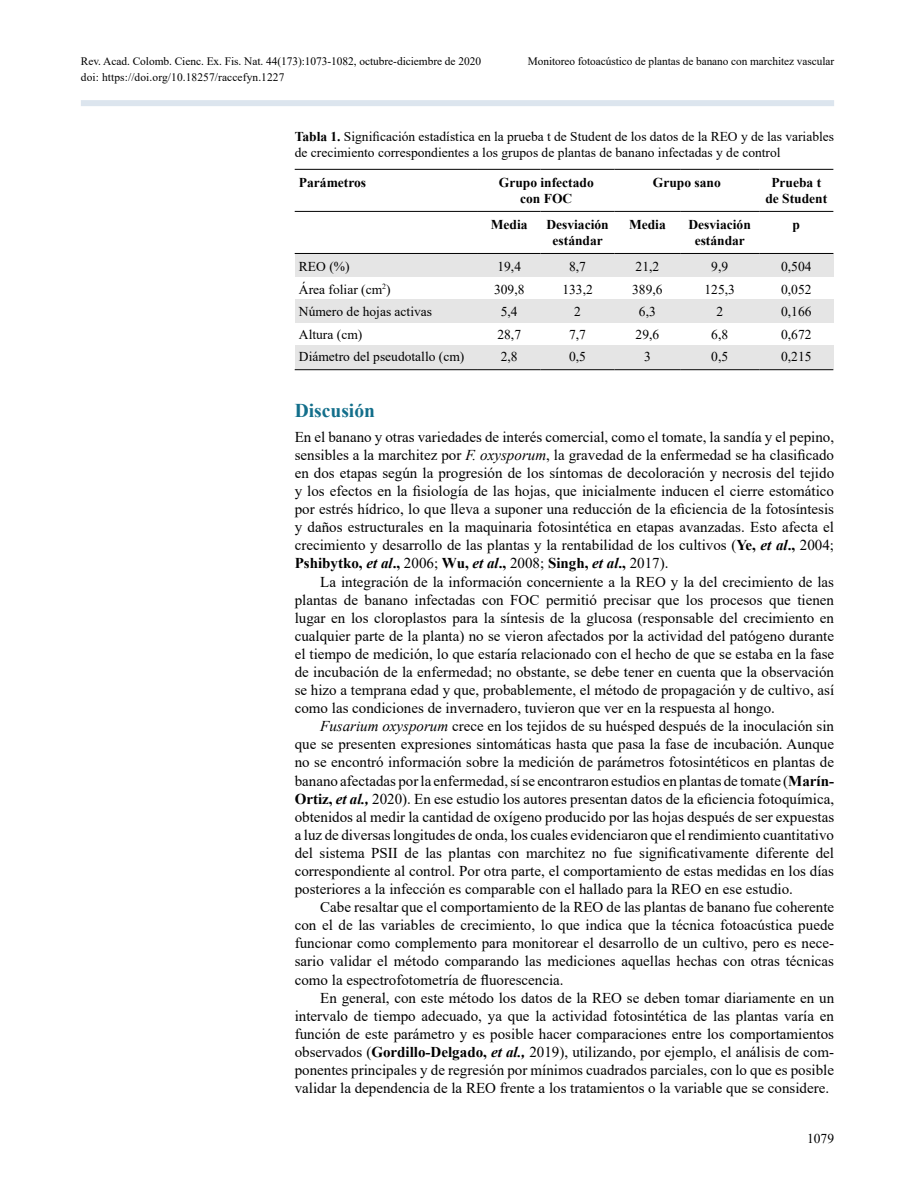
<style>
.page{position:relative;width:915px;height:1191px;background:#fff}
.page>*{position:absolute;margin:0;border:0;box-sizing:border-box;transform-origin:0 0}
.t1{font:700 19.5px "Times New Roman";color:#136f8b}
.t2{font:15px/18px "Times New Roman";color:#000;text-align:justify}
.t3{font:13.5px/16.2px "Times New Roman";color:#000}
.t4{font:700 13.5px/15.9px "Times New Roman";color:#000;text-align:center}
.t5{font:11.4px "Times New Roman";letter-spacing:-.005em;color:#000}
.s1{font-weight:700}
.s2{font-style:italic}
.s3{font-weight:700;font-style:italic}
</style>
<div class="page">
<div style="left:81px;top:100px;width:752px;height:6px;background:#dce5ee"></div>
<hr style="left:294px;top:169px;width:184px;height:1px;background:#000">
<hr style="left:478px;top:169px;width:62px;height:1px;background:#000">
<hr style="left:540px;top:169px;width:74px;height:1px;background:#000">
<hr style="left:614px;top:169px;width:66px;height:1px;background:#000">
<hr style="left:680px;top:169px;width:79px;height:1px;background:#000">
<hr style="left:759px;top:169px;width:74px;height:1px;background:#000">
<hr style="left:294px;top:253px;width:184px;height:1px;background:#000">
<hr style="left:294px;top:369px;width:184px;height:1px;background:#000">
<hr style="left:478px;top:369px;width:62px;height:1px;background:#000">
<hr style="left:540px;top:369px;width:74px;height:1px;background:#000">
<hr style="left:614px;top:369px;width:66px;height:1px;background:#000">
<hr style="left:680px;top:369px;width:79px;height:1px;background:#000">
<hr style="left:759px;top:369px;width:74px;height:1px;background:#000">
<hr style="left:294px;top:211px;width:184px;height:1px;background:#000">
<hr style="left:478px;top:211px;width:62px;height:1px;background:#000">
<hr style="left:540px;top:211px;width:74px;height:1px;background:#000">
<hr style="left:614px;top:211px;width:66px;height:1px;background:#000">
<hr style="left:680px;top:211px;width:79px;height:1px;background:#000">
<hr style="left:759px;top:211px;width:74px;height:1px;background:#000">
<div style="left:295px;top:253px;width:538px;height:24px;background:#e5e5e5"></div>
<div style="left:295px;top:299px;width:538px;height:24px;background:#e5e5e5"></div>
<div style="left:295px;top:345px;width:538px;height:24px;background:#e5e5e5"></div>
<p class="t5" style="left:81px;top:53px;width:401px">Rev. Acad. Colomb. Cienc. Ex. Fis. Nat. 44(173):1073-1082, octubre-diciembre de 2020</p>
<p class="t5" style="left:81px;top:69px;width:205px">doi: https://doi.org/10.18257/raccefyn.1227</p>
<p class="t5" style="left:527px;top:53px;width:307px">Monitoreo fotoacústico de plantas de banano con marchitez vascular</p>
<p class="t3" style="left:294px;top:128px;width:540px"><span class="s1">Tabla 1.</span> Significación estadística en la prueba t de Student de los datos de la REO y de las variables de crecimiento correspondientes a los grupos de plantas de banano infectadas y de control</p>
<p class="t4" style="left:299px;top:174px;width:69px">Parámetros</p>
<p class="t4" style="left:498px;top:174px;width:96px">Grupo infectado con FOC</p>
<p class="t4" style="left:652px;top:174px;width:69px">Grupo sano</p>
<p class="t4" style="left:765px;top:174px;width:63px">Prueba t de Student</p>
<p class="t4" style="left:490px;top:216px;width:38px">Media</p>
<p class="t4" style="left:546px;top:216px;width:64px">Desviación estándar</p>
<p class="t4" style="left:628px;top:216px;width:38px">Media</p>
<p class="t4" style="left:688px;top:216px;width:64px">Desviación estándar</p>
<p class="t4" style="left:792px;top:216px;width:9px">p</p>
<p class="t3" style="left:299px;top:258px;width:52px">REO (%)</p>
<p class="t3" style="left:497px;top:258px;width:25px">19,4</p>
<p class="t3" style="left:569px;top:258px;width:18px">8,7</p>
<p class="t3" style="left:635px;top:258px;width:25px">21,2</p>
<p class="t3" style="left:711px;top:258px;width:18px">9,9</p>
<p class="t3" style="left:780px;top:258px;width:32px">0,504</p>
<p class="t3" style="left:299px;top:281px;width:93px">Área foliar (cm<sup>2</sup>)</p>
<p class="t3" style="left:494px;top:281px;width:32px">309,8</p>
<p class="t3" style="left:562px;top:281px;width:32px">133,2</p>
<p class="t3" style="left:632px;top:281px;width:32px">389,6</p>
<p class="t3" style="left:704px;top:281px;width:32px">125,3</p>
<p class="t3" style="left:780px;top:281px;width:32px">0,052</p>
<p class="t3" style="left:299px;top:303px;width:135px">Número de hojas activas</p>
<p class="t3" style="left:500px;top:303px;width:18px">5,4</p>
<p class="t3" style="left:574px;top:303px;width:8px">2</p>
<p class="t3" style="left:638px;top:303px;width:18px">6,3</p>
<p class="t3" style="left:716px;top:303px;width:8px">2</p>
<p class="t3" style="left:780px;top:303px;width:32px">0,166</p>
<p class="t3" style="left:299px;top:326px;width:65px">Altura (cm)</p>
<p class="t3" style="left:497px;top:326px;width:25px">28,7</p>
<p class="t3" style="left:569px;top:326px;width:18px">7,7</p>
<p class="t3" style="left:635px;top:326px;width:25px">29,6</p>
<p class="t3" style="left:711px;top:326px;width:18px">6,8</p>
<p class="t3" style="left:780px;top:326px;width:32px">0,672</p>
<p class="t3" style="left:299px;top:348px;width:167px">Diámetro del pseudotallo (cm)</p>
<p class="t3" style="left:500px;top:348px;width:18px">2,8</p>
<p class="t3" style="left:569px;top:348px;width:18px">0,5</p>
<p class="t3" style="left:643px;top:348px;width:8px">3</p>
<p class="t3" style="left:711px;top:348px;width:18px">0,5</p>
<p class="t3" style="left:780px;top:348px;width:32px">0,215</p>
<h1 class="t1" style="left:294px;top:397px;width:82px">Discusión</h1>
<p class="t2" style="left:294px;top:427px;width:540px">En el banano y otras variedades de interés comercial, como el tomate, la sandía y el pepino, sensibles a la marchitez por <span class="s2">F. oxysporum</span>, la gravedad de la enfermedad se ha clasificado en dos etapas según la progresión de los síntomas de decoloración y necrosis del tejido y los efectos en la fisiología de las hojas, que inicialmente inducen el cierre estomático por estrés hídrico, lo que lleva a suponer una reducción de la eficiencia de la fotosíntesis y daños estructurales en la maquinaria fotosintética en etapas avanzadas. Esto afecta el crecimiento y desarrollo de las plantas y la rentabilidad de los cultivos (<span class="s1">Ye,</span> <span class="s3">et al</span><span class="s1">.,</span> 2004; <span class="s1">Pshibytko,</span> <span class="s3">et al</span><span class="s1">.,</span> 2006; <span class="s1">Wu,</span> <span class="s3">et al</span><span class="s1">.,</span> 2008; <span class="s1">Singh,</span> <span class="s3">et al</span><span class="s1">.,</span> 2017).</p>
<p class="t2" style="left:294px;top:572px;width:540px;text-indent:26px">La integración de la información concerniente a la REO y la del crecimiento de las plantas de banano infectadas con FOC permitió precisar que los procesos que tienen lugar en los cloroplastos para la síntesis de la glucosa (responsable del crecimiento en cualquier parte de la planta) no se vieron afectados por la actividad del patógeno durante el tiempo de medición, lo que estaría relacionado con el hecho de que se estaba en la fase de incubación de la enfermedad; no obstante, se debe tener en cuenta que la observación se hizo a temprana edad y que, probablemente, el método de propagación y de cultivo, así como las condiciones de invernadero, tuvieron que ver en la respuesta al hongo.</p>
<p class="t2" style="left:294px;top:717px;width:540px;text-indent:26px"><span class="s2">Fusarium oxysporum</span> crece en los tejidos de su huésped después de la inoculación sin que se presenten expresiones sintomáticas hasta que pasa la fase de incubación. Aunque no se encontró información sobre la medición de parámetros fotosintéticos en plantas de banano afectadas por la enfermedad, sí se encontraron estudios en plantas de tomate (<span class="s1">Marín-Ortiz,</span> <span class="s3">et al.,</span> 2020). En ese estudio los autores presentan datos de la eficiencia fotoquímica, obtenidos al medir la cantidad de oxígeno producido por las hojas después de ser expuestas a luz de diversas longitudes de onda, los cuales evidenciaron que el rendimiento cuantitativo del sistema PSII de las plantas con marchitez no fue significativamente diferente del correspondiente al control. Por otra parte, el comportamiento de estas medidas en los días posteriores a la infección es comparable con el hallado para la REO en ese estudio.</p>
<p class="t2" style="left:294px;top:897px;width:540px;text-indent:26px">Cabe resaltar que el comportamiento de la REO de las plantas de banano fue coherente con el de las variables de crecimiento, lo que indica que la técnica fotoacústica puede funcionar como complemento para monitorear el desarrollo de un cultivo, pero es nece&shy;sario validar el método comparando las mediciones aquellas hechas con otras técnicas como la espectrofotometría de fluorescencia.</p>
<p class="t2" style="left:294px;top:988px;width:540px;text-indent:26px">En general, con este método los datos de la REO se deben tomar diariamente en un intervalo de tiempo adecuado, ya que la actividad fotosintética de las plantas varía en función de este parámetro y es posible hacer comparaciones entre los comportamientos observados (<span class="s1">Gordillo-Delgado,</span> <span class="s3">et al.,</span> 2019), utilizando, por ejemplo, el análisis de com&shy;ponentes principales y de regresión por mínimos cuadrados parciales, con lo que es posible validar la dependencia de la REO frente a los tratamientos o la variable que se considere.</p>
<p class="t3" style="left:806px;top:1129px;width:28px">1079</p>
</div>
